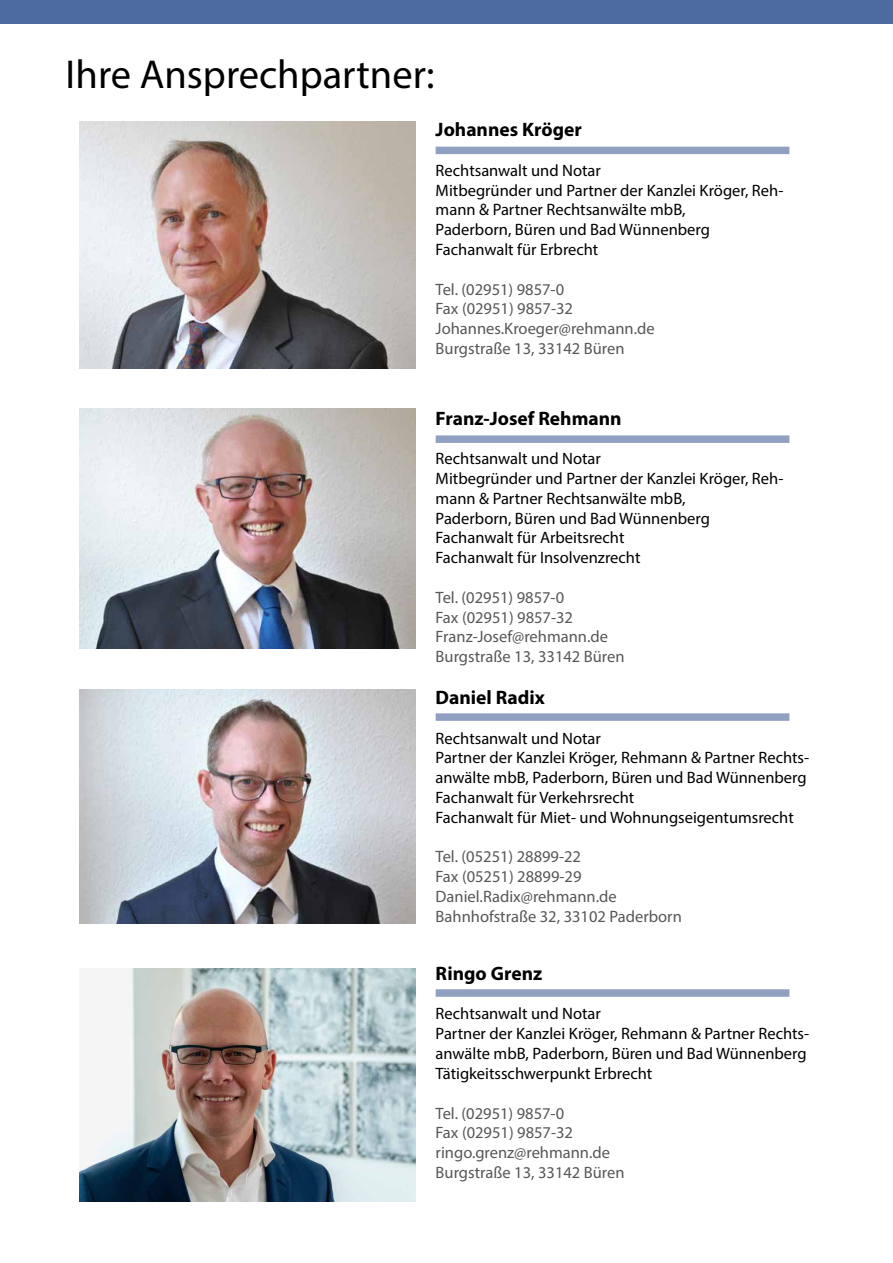
<style>
.page{position:relative;width:893px;height:1263px;background:#fff}
.page>*{position:absolute;margin:0;border:0;box-sizing:border-box;transform-origin:0 0}
.t1{font:40.5px "Myriad Pro";color:#000}
.t2{font:700 19.5px "Myriad Pro";color:#000}
.t3{font:16.5px/19.8px "Myriad Pro";color:#000}
.t4{font:16.5px/19.8px "Myriad Pro";color:#575756}
</style>
<div class="page">
<div style="left:0;top:0;width:893px;height:24px;background:#4d6b9e"></div>
<img style="left:79px;top:121px;width:336px;height:247px">
<div style="left:436px;top:147px;width:353px;height:7px;background:#90a0c1"></div>
<img style="left:79px;top:408px;width:336px;height:241px">
<div style="left:436px;top:435px;width:353px;height:8px;background:#90a0c1"></div>
<img style="left:79px;top:689px;width:336px;height:234px">
<img style="left:79px;top:968px;width:336px;height:234px">
<div style="left:436px;top:713px;width:353px;height:8px;background:#90a0c1"></div>
<div style="left:436px;top:989px;width:353px;height:8px;background:#90a0c1"></div>
<h1 class="t1" style="left:65px;top:49px;width:371px">Ihre Ansprechpartner:</h1>
<p class="t2" style="left:436px;top:117px;width:148px">Johannes Kröger</p>
<p class="t3" style="left:436px;top:160px;width:349px">Rechtsanwalt und Notar<br>Mitbegründer und Partner der Kanzlei Kröger, Reh&shy;mann &amp; Partner Rechtsanwälte mbB,<br>Paderborn, Büren und Bad Wünnenberg Fachanwalt für Erbrecht</p>
<p class="t4" style="left:436px;top:279px;width:221px">Tel. (02951) 9857-0<br>Fax (02951) 9857-32<br>Johannes.Kroeger@rehmann.de<br>Burgstraße 13, 33142 Büren</p>
<p class="t2" style="left:436px;top:405px;width:187px">Franz-Josef Rehmann</p>
<p class="t3" style="left:436px;top:449px;width:349px">Rechtsanwalt und Notar<br>Mitbegründer und Partner der Kanzlei Kröger, Reh&shy;mann &amp; Partner Rechtsanwälte mbB,<br>Paderborn, Büren und Bad Wünnenberg Fachanwalt für Arbeitsrecht<br>Fachanwalt für Insolvenzrecht</p>
<p class="t4" style="left:436px;top:587px;width:190px">Tel. (02951) 9857-0<br>Fax (02951) 9857-32<br>Franz-Josef@rehmann.de<br>Burgstraße 13, 33142 Büren</p>
<p class="t2" style="left:436px;top:685px;width:111px">Daniel Radix</p>
<p class="t3" style="left:436px;top:728px;width:375px">Rechtsanwalt und Notar<br>Partner der Kanzlei Kröger, Rehmann &amp; Partner Rechts&shy;anwälte mbB, Paderborn, Büren und Bad Wünnenberg Fachanwalt für Verkehrsrecht<br>Fachanwalt für Miet- und Wohnungseigentumsrecht</p>
<p class="t4" style="left:436px;top:847px;width:248px">Tel. (05251) 28899-22<br>Fax (05251) 28899-29<br>Daniel.Radix@rehmann.de<br>Bahnhofstraße 32, 33102 Paderborn</p>
<p class="t2" style="left:436px;top:960px;width:108px">Ringo Grenz</p>
<p class="t3" style="left:436px;top:1004px;width:375px">Rechtsanwalt und Notar<br>Partner der Kanzlei Kröger, Rehmann &amp; Partner Rechts&shy;anwälte mbB, Paderborn, Büren und Bad Wünnenberg Tätigkeitsschwerpunkt Erbrecht</p>
<p class="t4" style="left:436px;top:1103px;width:190px">Tel. (02951) 9857-0<br>Fax (02951) 9857-32 ringo.grenz@rehmann.de<br>Burgstraße 13, 33142 Büren</p>
</div>
